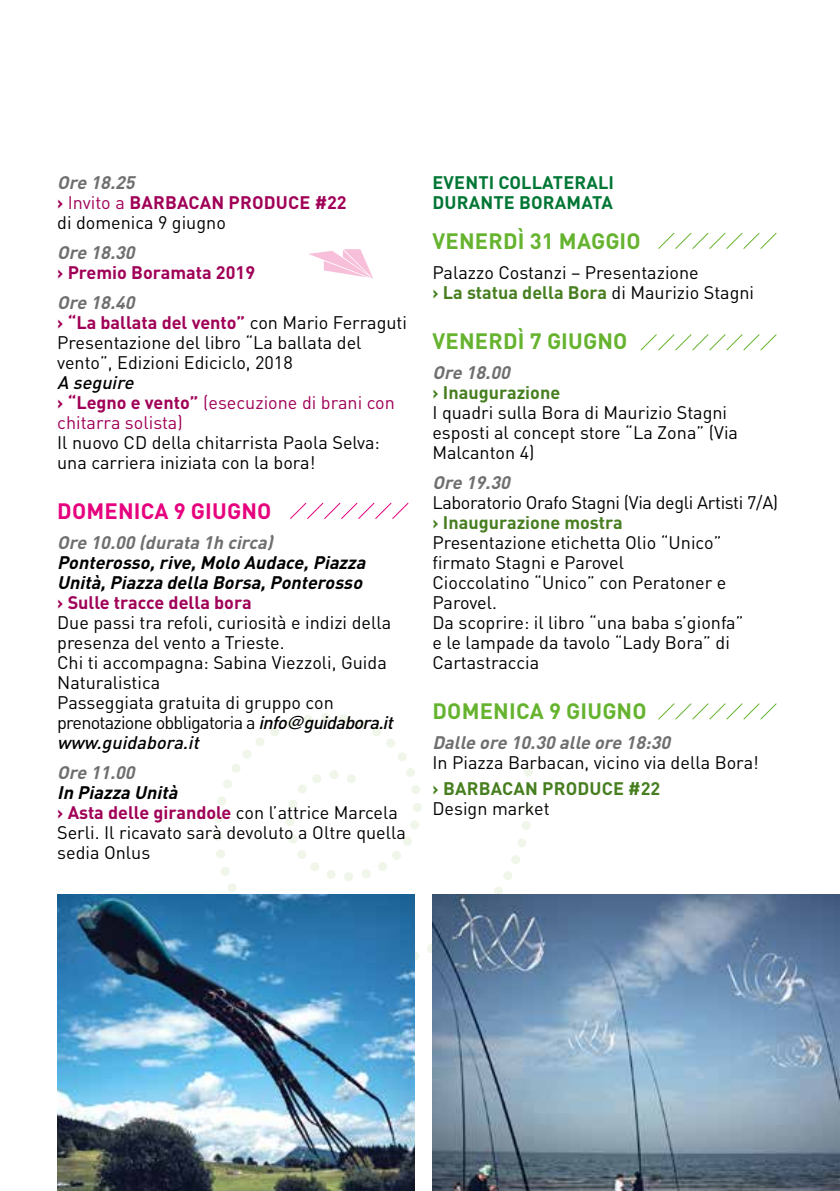
<style>
.page{position:relative;width:840px;height:1191px;background:#fff}
.page>*{position:absolute;margin:0;border:0;box-sizing:border-box;transform-origin:0 0}
.t1{font:700 22px "DIN Pro";letter-spacing:.01em;color:#65b32e}
.t2{font:700 22px "DIN Pro";letter-spacing:.01em;color:#e6007d}
.t3{font:18px/20px "DIN Pro";color:#000}
.t4{font:700 18px/20px "DIN Pro";color:#a00057}
.t5{font:italic 700 18px "DIN Pro";color:#706f6f}
.t6{font:italic 700 18px/20px "DIN Pro";color:#000}
.t7{font:18px/20px "DIN Pro";color:#a00057}
.t8{font:700 18px "DIN Pro";color:#477e20}
.t9{font:18px "DIN Pro";letter-spacing:-.02em;color:#000}
.t10{font:700 18px/20px "DIN Pro";letter-spacing:.01em;color:#007634}
.s1{font-style:italic;color:#706f6f}
.s2{font-weight:400}
.s3{font-weight:400;color:#000}
.s4{font-weight:700;font-style:italic;color:#706f6f}
.s5{font-weight:700;color:#a00057}
.s6{font-weight:500;font-style:italic;color:#000}
.s7{font-weight:700}
.s8{font-weight:500;font-style:italic}
.s9{font-family:"Helvetica";font-style:italic}
.s10{font-weight:700;font-style:italic}
.s11{font-weight:700;color:#477e20}
</style>
<div class="page">
<svg style="left:309px;top:249px;width:64px;height:30px"></svg>
<svg style="left:658px;top:232px;width:118px;height:17px"></svg>
<svg style="left:640px;top:334px;width:136px;height:17px"></svg>
<svg style="left:658px;top:703px;width:118px;height:17px"></svg>
<svg style="left:290px;top:502px;width:119px;height:17px"></svg>
<svg style="left:524px;top:768px;width:9px;height:9px"></svg>
<svg style="left:221px;top:867px;width:9px;height:9px"></svg>
<svg style="left:228px;top:883px;width:9px;height:9px"></svg>
<svg style="left:216px;top:849px;width:9px;height:9px"></svg>
<svg style="left:214px;top:832px;width:9px;height:9px"></svg>
<svg style="left:214px;top:814px;width:9px;height:9px"></svg>
<svg style="left:217px;top:796px;width:9px;height:9px"></svg>
<svg style="left:223px;top:779px;width:9px;height:9px"></svg>
<svg style="left:285px;top:817px;width:9px;height:9px"></svg>
<svg style="left:289px;top:835px;width:30px;height:36px"></svg>
<svg style="left:232px;top:727px;width:47px;height:46px"></svg>
<svg style="left:326px;top:870px;width:9px;height:9px"></svg>
<svg style="left:286px;top:720px;width:9px;height:9px"></svg>
<svg style="left:344px;top:872px;width:9px;height:9px"></svg>
<svg style="left:288px;top:774px;width:33px;height:35px"></svg>
<svg style="left:304px;top:715px;width:9px;height:9px"></svg>
<svg style="left:362px;top:869px;width:9px;height:9px"></svg>
<svg style="left:330px;top:770px;width:9px;height:9px"></svg>
<svg style="left:321px;top:713px;width:9px;height:9px"></svg>
<svg style="left:347px;top:774px;width:9px;height:9px"></svg>
<svg style="left:414px;top:950px;width:6px;height:10px"></svg>
<svg style="left:339px;top:714px;width:9px;height:9px"></svg>
<svg style="left:427px;top:944px;width:5px;height:9px"></svg>
<svg style="left:356px;top:719px;width:9px;height:9px"></svg>
<svg style="left:378px;top:837px;width:34px;height:34px"></svg>
<svg style="left:410px;top:820px;width:9px;height:9px"></svg>
<svg style="left:413px;top:803px;width:8px;height:9px"></svg>
<svg style="left:372px;top:727px;width:35px;height:34px"></svg>
<svg style="left:411px;top:785px;width:9px;height:9px"></svg>
<svg style="left:406px;top:768px;width:9px;height:9px"></svg>
<svg style="left:494px;top:871px;width:18px;height:23px"></svg>
<svg style="left:511px;top:855px;width:9px;height:9px"></svg>
<svg style="left:517px;top:838px;width:9px;height:9px"></svg>
<svg style="left:522px;top:821px;width:8px;height:9px"></svg>
<svg style="left:524px;top:803px;width:9px;height:9px"></svg>
<svg style="left:525px;top:785px;width:8px;height:9px"></svg>
<img style="left:57px;top:894px;width:357px;height:297px">
<img style="left:432px;top:894px;width:407px;height:297px">
<p class="t4" style="left:57px;top:172px;width:291px"><span class="s1">Ore 18.25<br></span>› <span class="s2">Invito a</span> BARBACAN PRODUCE #22 <span class="s3">di domenica 9 giugno</span></p>
<p class="t5" style="left:57px;top:240px;width:84px">Ore 18.30</p>
<p class="t4" style="left:57px;top:262px;width:199px">› Premio Boramata 2019</p>
<p class="t3" style="left:57px;top:292px;width:351px"><span class="s4">Ore 18.40<br></span><span class="s5">› “La ballata del vento”</span> con Mario Ferraguti<br>Presentazione del libro “La ballata del vento”, Edizioni Ediciclo, 2018</p>
<p class="t7" style="left:57px;top:372px;width:339px"><span class="s6">A seguire<br></span><span class="s7">› “Legno e vento”</span> (esecuzione di brani con chitarra solista)</p>
<p class="t3" style="left:57px;top:432px;width:324px">Il nuovo CD della chitarrista Paola Selva: una carriera iniziata con la bora!</p>
<p class="t2" style="left:57px;top:496px;width:215px">DOMENICA 9 GIUGNO</p>
<p class="t5" style="left:57px;top:530px;width:222px">Ore 10.00 (durata 1h circa)</p>
<p class="t6" style="left:57px;top:552px;width:314px">Ponterosso,rive,Molo Audace,Piazza<br>Unità,Piazza della Borsa,Ponterosso</p>
<p class="t4" style="left:57px;top:592px;width:196px">› Sulle tracce della bora</p>
<p class="t3" style="left:57px;top:612px;width:342px">Due passi tra refoli, curiosità e indizi della presenza del vento a Trieste.<br>Chi ti accompagna: Sabina Viezzoli, Guida Naturalistica<br>Passeggiata gratuita di gruppo con prenotazione obbligatoria a <span class="s8">info</span><span class="s9">@</span><span class="s8">guidabora.it www.guidabora.it</span></p>
<p class="t5" style="left:57px;top:760px;width:84px">Ore 11.00</p>
<p class="t3" style="left:57px;top:782px;width:350px"><span class="s10">In Piazza Unità<br></span><span class="s5">› Asta delle girandole</span> con l’attrice Marcela<br>Serli. Il ricavato sarà devoluto a Oltre quella sedia Onlus</p>
<p class="t10" style="left:432px;top:172px;width:183px">EVENTI COLLATERALI<br>DURANTE BORAMATA</p>
<p class="t1" style="left:432px;top:226px;width:209px">VENERDÌ 31 MAGGIO</p>
<p class="t3" style="left:432px;top:262px;width:323px">Palazzo Costanzi – Presentazione<br><span class="s11">› La statua della Bora</span> di Maurizio Stagni</p>
<p class="t1" style="left:432px;top:326px;width:196px">VENERDÌ 7 GIUGNO</p>
<p class="t5" style="left:432px;top:360px;width:84px">Ore 18.00</p>
<p class="t8" style="left:432px;top:380px;width:129px">› Inaugurazione</p>
<p class="t3" style="left:432px;top:402px;width:307px">I quadri sulla Bora di Maurizio Stagni esposti al concept store “La Zona” (Via<br>Malcanton 4)</p>
<p class="t5" style="left:432px;top:470px;width:84px">Ore 19.30</p>
<p class="t9" style="left:432px;top:490px;width:347px">Laboratorio Orafo Stagni (Via degli Artisti 7/A)</p>
<p class="t8" style="left:432px;top:510px;width:192px">› Inaugurazione mostra</p>
<p class="t3" style="left:432px;top:532px;width:312px">Presentazione etichetta Olio “Unico” firmato Stagni e Parovel<br>Cioccolatino “Unico” con Peratoner e<br>Parovel.<br>Da scoprire: il libro “una baba s’gionfa” e le lampade da tavolo “Lady Bora” di<br>Cartastraccia</p>
<p class="t1" style="left:432px;top:696px;width:215px">DOMENICA 9 GIUGNO</p>
<p class="t5" style="left:432px;top:730px;width:244px">Dalle ore 10.30 alle ore 18:30</p>
<p class="t3" style="left:432px;top:752px;width:328px">In Piazza Barbacan, vicino via della Bora!</p>
<p class="t8" style="left:432px;top:776px;width:229px">› BARBACAN PRODUCE #22</p>
<p class="t3" style="left:432px;top:798px;width:119px">Design market</p>
</div>
